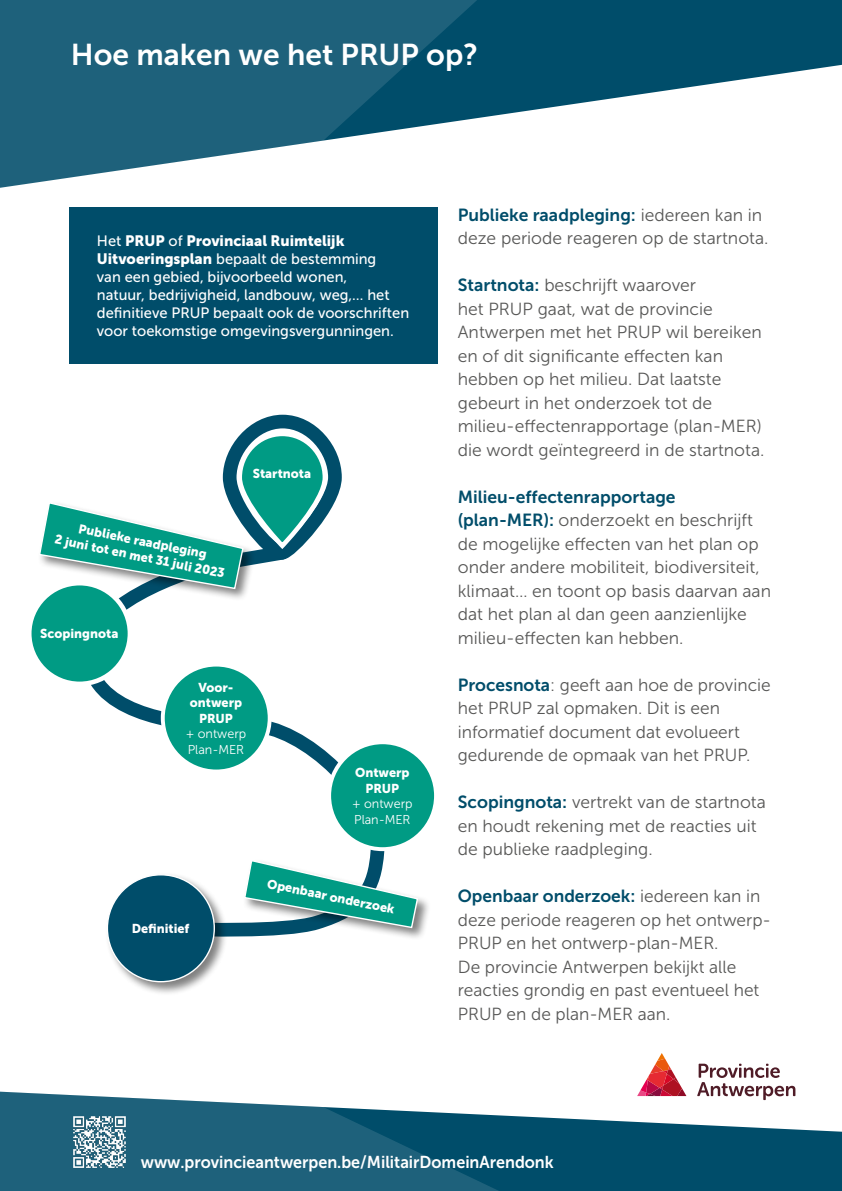
<style>
.page{position:relative;width:842px;height:1191px;background:#fff}
.page>*{position:absolute;margin:0;border:0;box-sizing:border-box;transform-origin:0 0}
.t1{font:30px "Museo Sans 700";color:#fff}
.t2{font:17.5px/23.5px "Museo Sans 300";color:#575756}
.t3{font:17.5px "Museo Sans 700";color:#004d6a}
.t4{font:17.15px "Museo Sans 700";color:#fff;scale:.94 1}
.t5{font:15px/18px "Museo Sans 500";color:#fff}
.t6{font:15px "Museo Sans 900";color:#fff}
.t7{font:12.85px/15.4px "Museo Sans 900";color:#fff;text-align:center}
.t8{font:12.85px/15.4px "Museo Sans 300";color:#fff}
.s1{font-family:"Museo Sans 500"}
.s2{font-family:"Museo Sans 900"}
.s3{font-family:"Museo Sans 300";color:#575756}
.s4{font-family:"Museo Sans 700";color:#004d6a}
</style>
<div class="page">
<svg style="left:529px;top:1091px;width:313px;height:100px;fill:#004d6a"></svg>
<svg style="left:0;top:1091px;width:529px;height:100px;background:#38738a"></svg>
<svg style="left:529px;top:0;width:313px;height:111px;fill:#004d6a"></svg>
<svg style="left:0;top:0;width:529px;height:188px;fill:#1e617b"></svg>
<svg style="left:697px;top:1063px;width:98px;height:37px"></svg>
<svg style="left:637px;top:1053px;width:49px;height:43px"></svg>
<img style="left:71px;top:1113px;width:57px;height:57px">
<div style="left:70px;top:207px;width:368px;height:157px;background:#004d6a"></div>
<svg style="left:91px;top:602px;width:294px;height:335px"></svg>
<div style="left:29px;top:583px;width:101px;height:101px;background:#009b84;border-radius:50%"></div>
<div style="left:27px;top:581px;width:105px;height:105px;border:5px solid #fff;border-radius:50%"></div>
<div style="left:163px;top:664px;width:107px;height:107px;background:#009b84;border-radius:50%"></div>
<div style="left:161px;top:662px;width:111px;height:111px;border:4px solid #fff;border-radius:50%"></div>
<div style="left:105px;top:872px;width:123px;height:123px;background:#000;opacity:.5"></div>
<div style="left:107px;top:874px;width:107px;height:107px;background:#004d6a;border-radius:50%"></div>
<div style="left:329px;top:742px;width:107px;height:107px;background:#009b84;border-radius:50%"></div>
<div style="left:327px;top:740px;width:111px;height:111px;border:4px solid #fff;border-radius:50%"></div>
<div style="left:37px;top:500px;width:219px;height:102px;background:#000;opacity:.5"></div>
<svg style="left:38px;top:414px;width:304px;height:176px"></svg>
<div style="left:242px;top:858px;width:189px;height:83px;background:#000;opacity:.5"></div>
<svg style="left:243px;top:859px;width:176px;height:70px"></svg>
<h1 class="t1" style="left:71px;top:38px;width:409px">Hoe maken we het PRUP op?</h1>
<p class="t6" style="left:97px;top:232px;width:249px"><span class="s1">Het</span> PRUP <span class="s1">of</span> Provinciaal Ruimtelijk</p>
<p class="t5" style="left:97px;top:250px;width:314px"><span class="s2">Uitvoeringsplan</span> bepaalt de bestemming<br>van een gebied, bijvoorbeeld wonen,<br>natuur, bedrijvigheid, landbouw, weg,… het definitieve PRUP bepaalt ook de voorschriften voor toekomstige omgevingsvergunningen.</p>
<p class="t7" style="left:60px;top:516px;width:175px;rotate:12deg">Publieke raadpleging<br>2 juni tot en met 31 juli 2023</p>
<p class="t7" style="left:40px;top:626px;width:80px">Scopingnota</p>
<p class="t7" style="left:253px;top:466px;width:60px">Startnota</p>
<p class="t7" style="left:190px;top:680px;width:54px">Voor&shy;ontwerp<br>PRUP</p>
<p class="t8" style="left:186px;top:726px;width:62px">+ ontwerp<br>Plan-MER</p>
<p class="t7" style="left:355px;top:765px;width:56px">Ontwerp<br>PRUP</p>
<p class="t8" style="left:352px;top:796px;width:62px">+ ontwerp<br>Plan-MER</p>
<p class="t7" style="left:132px;top:920px;width:59px">Definitief</p>
<p class="t7" style="left:269px;top:875px;width:131px;rotate:12deg">Openbaar onderzoek</p>
<p class="t3" style="left:458px;top:205px;width:306px">Publieke raadpleging: <span class="s3">iedereen kan in</span></p>
<p class="t2" style="left:458px;top:226px;width:312px">deze periode reageren op de startnota.</p>
<p class="t2" style="left:458px;top:273px;width:308px"><span class="s4">Startnota:</span> beschrijft waarover<br>het PRUP gaat, wat de provincie Antwerpen met het PRUP wil bereiken en of dit significante effecten kan hebben op het milieu. Dat laatste gebeurt in het onderzoek tot de milieu-effectenrapportage (plan-MER) die wordt geïntegreerd in de startnota.</p>
<p class="t3" style="left:458px;top:487px;width:219px">Milieu-effectenrapportage</p>
<p class="t2" style="left:458px;top:508px;width:315px"><span class="s4">(plan-MER):</span> onderzoekt en beschrijft de mogelijke effecten van het plan op onder andere mobiliteit, biodiversiteit, klimaat… en toont op basis daarvan aan dat het plan al dan geen aanzienlijke milieu-effecten kan hebben.</p>
<p class="t2" style="left:458px;top:673px;width:314px"><span class="s4">Procesnota</span>: geeft aan hoe de provincie het PRUP zal opmaken. Dit is een informatief document dat evolueert gedurende de opmaak van het PRUP.</p>
<p class="t2" style="left:458px;top:790px;width:309px"><span class="s4">Scopingnota:</span> vertrekt van de startnota en houdt rekening met de reacties uit de publieke raadpleging.</p>
<p class="t3" style="left:458px;top:886px;width:304px">Openbaar onderzoek: <span class="s3">iedereen kan in</span></p>
<p class="t2" style="left:458px;top:908px;width:315px">deze periode reageren op het ontwerp-PRUP en het ontwerp-plan-MER.<br>De provincie Antwerpen bekijkt alle reacties grondig en past eventueel het PRUP en de plan-MER aan.</p>
<p class="t4" style="left:141px;top:1152px;width:441px">www.provincieantwerpen.be/MilitairDomeinArendonk</p>
</div>
